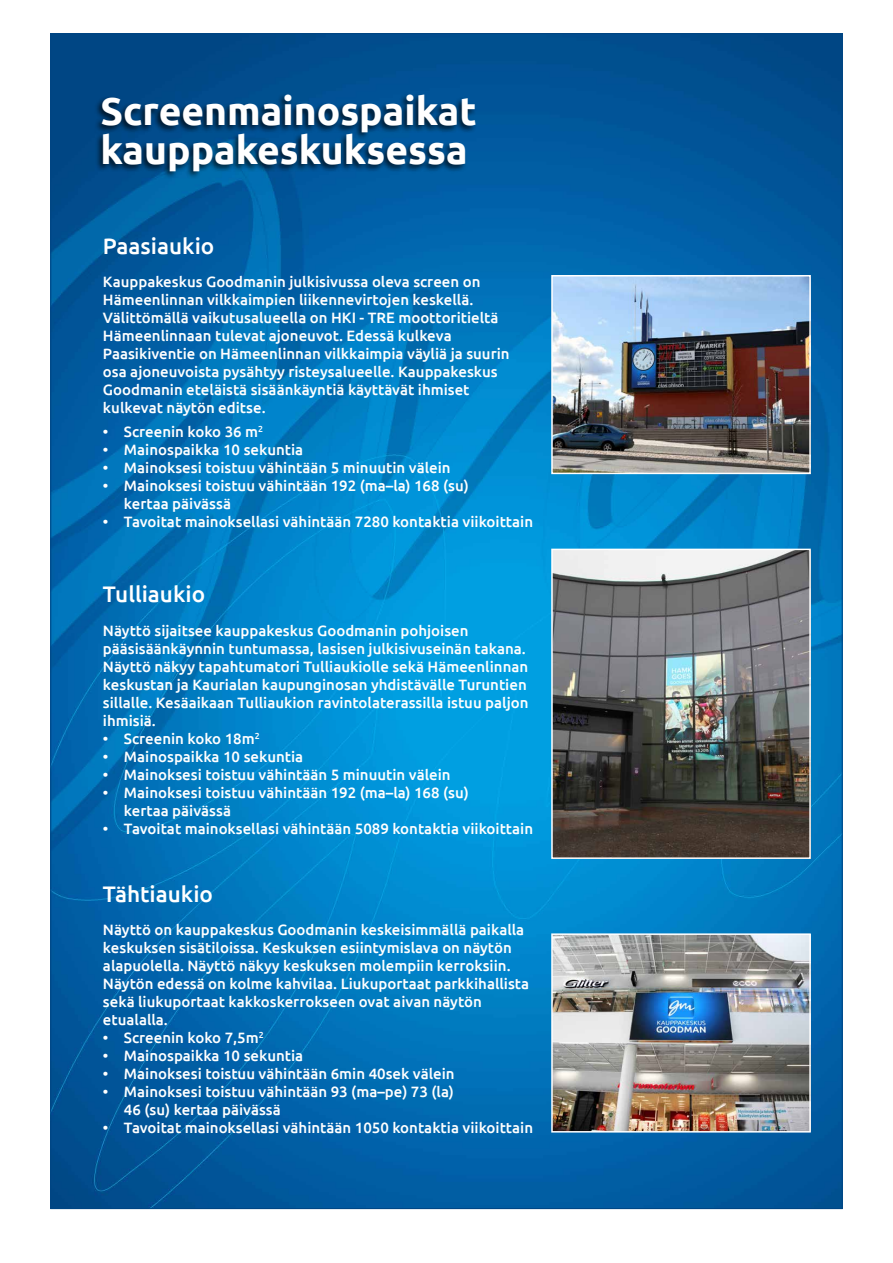
<style>
.page{position:relative;width:893px;height:1263px;background:#fff}
.page>*{position:absolute;margin:0;border:0;box-sizing:border-box;transform-origin:0 0}
.t1{font:700 39px/39px "Ubuntu";color:#fff}
.t2{font:500 22.5px "Ubuntu";color:#fff}
.t3{font:500 15px/18px "Ubuntu";color:#fff}
</style>
<div class="page">
<img style="left:52px;top:35px;width:789px;height:1172px">
<div style="left:94px;top:92px;width:384px;height:87px;background:#000;opacity:.75"></div>
<img style="left:554px;top:278px;width:254px;height:193px">
<div style="left:551px;top:275px;width:260px;height:199px;border:2px solid #fff"></div>
<img style="left:554px;top:936px;width:254px;height:193px">
<div style="left:551px;top:933px;width:260px;height:199px;border:2px solid #fff"></div>
<img style="left:554px;top:552px;width:254px;height:304px">
<div style="left:551px;top:549px;width:260px;height:310px;border:2px solid #fff"></div>
<h1 class="t1" style="left:100px;top:91px;width:378px">Screenmainospaikat kauppakeskuksessa</h1>
<h2 class="t2" style="left:103px;top:232px;width:113px">Paasiaukio</h2>
<p class="t3" style="left:103px;top:272px;width:408px">Kauppakeskus Goodmanin julkisivussa oleva screen on Hämeenlinnan vilkkaimpien liikennevirtojen keskellä.<br>Välittömällä vaikutusalueella on HKI - TRE moottoritieltä Hämeenlinnaan tulevat ajoneuvot. Edessä kulkeva Paasikiventie on Hämeenlinnan vilkkaimpia väyliä ja suurin osa ajoneuvoista pysähtyy risteysalueelle. Kauppakeskus Goodmanin eteläistä sisäänkäyntiä käyttävät ihmiset kulkevat näytön editse.</p>
<p class="t3" style="left:103px;top:422px;width:162px">• Screenin koko 36 m<sup>2</sup></p>
<p class="t3" style="left:103px;top:440px;width:202px">• Mainospaikka 10 sekuntia</p>
<p class="t3" style="left:103px;top:458px;width:349px">• Mainoksesi toistuu vähintään 5 minuutin välein</p>
<p class="t3" style="left:124px;top:476px;width:346px;text-indent:-21px">• Mainoksesi toistuu vähintään 192 (ma–la) 168 (su) kertaa päivässä</p>
<p class="t3" style="left:103px;top:512px;width:432px">• Tavoitat mainoksellasi vähintään 7280 kontaktia viikoittain</p>
<h2 class="t2" style="left:103px;top:580px;width:104px">Tulliaukio</h2>
<p class="t3" style="left:103px;top:621px;width:427px">Näyttö sijaitsee kauppakeskus Goodmanin pohjoisen pääsisäänkäynnin tuntumassa, lasisen julkisivuseinän takana.<br>Näyttö näkyy tapahtumatori Tulliaukiolle sekä Hämeenlinnan keskustan ja Kaurialan kaupunginosan yhdistävälle Turuntien sillalle. Kesäaikaan Tulliaukion ravintolaterassilla istuu paljon ihmisiä.</p>
<p class="t3" style="left:103px;top:729px;width:158px">• Screenin koko 18m<sup>2</sup></p>
<p class="t3" style="left:103px;top:747px;width:202px">• Mainospaikka 10 sekuntia</p>
<p class="t3" style="left:103px;top:765px;width:349px">• Mainoksesi toistuu vähintään 5 minuutin välein</p>
<p class="t3" style="left:124px;top:783px;width:346px;text-indent:-21px">• Mainoksesi toistuu vähintään 192 (ma–la) 168 (su) kertaa päivässä</p>
<p class="t3" style="left:103px;top:819px;width:432px">• Tavoitat mainoksellasi vähintään 5089 kontaktia viikoittain</p>
<h2 class="t2" style="left:103px;top:880px;width:112px">Tähtiaukio</h2>
<p class="t3" style="left:103px;top:920px;width:428px">Näyttö on kauppakeskus Goodmanin keskeisimmällä paikalla keskuksen sisätiloissa. Keskuksen esiintymislava on näytön alapuolella. Näyttö näkyy keskuksen molempiin kerroksiin.<br>Näytön edessä on kolme kahvilaa. Liukuportaat parkkihallista sekä liukuportaat kakkoskerrokseen ovat aivan näytön etualalla.</p>
<p class="t3" style="left:103px;top:1028px;width:162px">• Screenin koko 7,5m<sup>2</sup></p>
<p class="t3" style="left:103px;top:1046px;width:202px">• Mainospaikka 10 sekuntia</p>
<p class="t3" style="left:103px;top:1064px;width:353px">• Mainoksesi toistuu vähintään 6min 40sek välein</p>
<p class="t3" style="left:124px;top:1082px;width:331px;text-indent:-21px">• Mainoksesi toistuu vähintään 93 (ma–pe) 73 (la)<br>46 (su) kertaa päivässä</p>
<p class="t3" style="left:103px;top:1118px;width:432px">• Tavoitat mainoksellasi vähintään 1050 kontaktia viikoittain</p>
</div>
